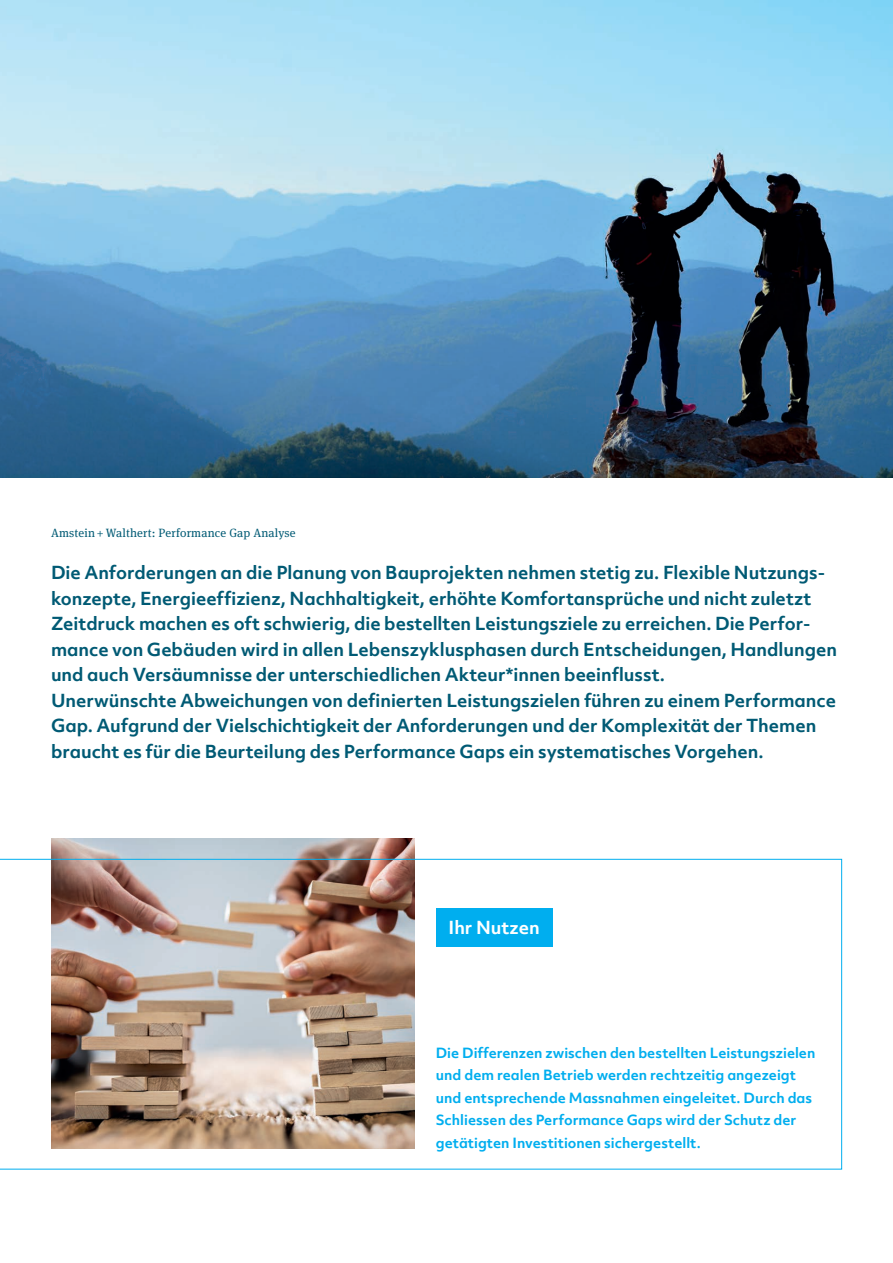
<style>
.page{position:relative;width:893px;height:1263px;background:#fff}
.page>*{position:absolute;margin:0;border:0;box-sizing:border-box;transform-origin:0 0}
.t1{font:700 17.25px/25.5px "Objektiv Mk 2";letter-spacing:-.005em;color:#005a74}
.t2{font:700 17.25px "Objektiv Mk 2";letter-spacing:-.005em;color:#fff}
.t3{font:700 13.5px/22.5px "Objektiv Mk 2";color:#00aeef}
.t4{font:12px "Meta Serif OT";letter-spacing:.015em;color:#005a74}
</style>
<div class="page">
<img style="left:51px;top:838px;width:364px;height:21px">
<img style="left:0;top:0;width:893px;height:477px">
<img style="left:0;top:859px;width:842px;height:310px">
<div style="left:436px;top:908px;width:116px;height:38px;background:#00aeef"></div>
<p class="t4" style="left:51px;top:525px;width:246px">Amstein + Walthert: Performance Gap Analyse</p>
<p class="t1" style="left:51px;top:560px;width:787px">Die Anforderungen an die Planung von Bauprojekten nehmen stetig zu. Flexible Nutzungs&shy;konzepte, Energieeffizienz, Nachhaltigkeit, erhöhte Komfortansprüche und nicht zuletzt Zeitdruck machen es oft schwierig, die bestellten Leistungsziele zu erreichen. Die Perfor&shy;mance von Gebäuden wird in allen Lebenszyklusphasen durch Entscheidungen, Handlungen und auch Versäumnisse der unterschiedlichen Akteur*innen beeinflusst.<br>Unerwünschte Abweichungen von definierten Leistungszielen führen zu einem Performance Gap. Aufgrund der Vielschichtigkeit der Anforderungen und der Komplexität der Themen braucht es für die Beurteilung des Performance Gaps ein systematisches Vorgehen.</p>
<p class="t2" style="left:449px;top:915px;width:93px">Ihr Nutzen</p>
<p class="t3" style="left:436px;top:1041px;width:381px">Die Differenzen zwischen den bestellten Leistungszielen und dem realen Betrieb werden rechtzeitig angezeigt und entsprechende Massnahmen eingeleitet. Durch das Schliessen des Performance Gaps wird der Schutz der getätigten Investitionen sichergestellt.</p>
</div>
